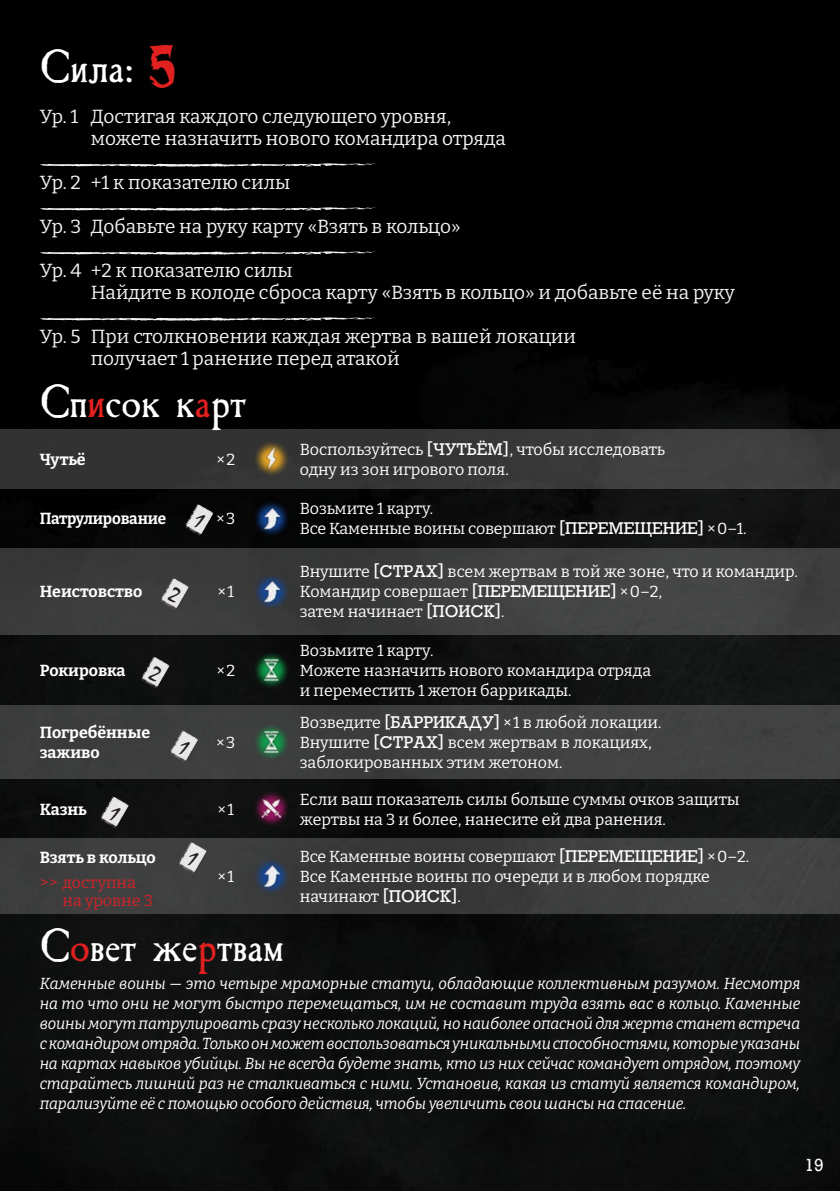
<style>
.page{position:relative;width:840px;height:1191px;background:#fff}
.page>*{position:absolute;margin:0;border:0;box-sizing:border-box;transform-origin:0 0}
.t1{font:48px "Caslon Antique";color:#fff}
.t2{font:19px/22px "Bitter";letter-spacing:-.005em;color:#f2f3f4}
.t3{font:18px "Rockwell";color:#fff}
.t4{font:16px/20px "Bitter";color:#fff}
.t5{font:italic 16px/20px "Bitter";letter-spacing:-.01em;color:#fff;text-align:justify;scale:.95 1}
.t6{font:700 16px/20px "Bitter";letter-spacing:-.005em;color:#fff}
.t7{font:16px/18px "Bitter";color:#d1232a}
.t8{font:700 16px "Bitter";letter-spacing:-.005em;color:#fff;scale:.95 1}
.s1{font-family:"Dread";color:#e12020}
.s2{color:#e12020}
.s3{font-family:"Rockwell Nova"}
</style>
<div class="page">
<img style="left:0;top:0;width:839px;height:1191px">
<div style="left:0;top:429px;width:839px;height:59px;background:#363636"></div>
<div style="left:0;top:548px;width:839px;height:87px;background:#3e3e3e"></div>
<div style="left:0;top:705px;width:839px;height:73px;background:#3e3f3e"></div>
<div style="left:0;top:838px;width:839px;height:75px;background:#3e3f3e"></div>
<svg style="left:39px;top:163px;width:336px;height:4px"></svg>
<svg style="left:39px;top:207px;width:336px;height:4px"></svg>
<svg style="left:39px;top:251px;width:336px;height:4px"></svg>
<svg style="left:39px;top:317px;width:336px;height:4px"></svg>
<img style="left:256px;top:443px;width:32px;height:32px">
<img style="left:252px;top:789px;width:38px;height:38px">
<img style="left:256px;top:726px;width:31px;height:33px">
<img style="left:252px;top:651px;width:38px;height:38px">
<img style="left:256px;top:574px;width:34px;height:33px">
<img style="left:252px;top:499px;width:38px;height:38px">
<img style="left:256px;top:860px;width:31px;height:32px">
<img style="left:179px;top:845px;width:28px;height:28px">
<img style="left:140px;top:656px;width:31px;height:33px">
<img style="left:161px;top:578px;width:28px;height:31px">
<img style="left:100px;top:796px;width:30px;height:33px">
<img style="left:170px;top:730px;width:28px;height:32px">
<img style="left:184px;top:503px;width:31px;height:34px">
<svg style="left:185px;top:850px;width:14px;height:17px"></svg>
<svg style="left:148px;top:665px;width:15px;height:17px"></svg>
<svg style="left:167px;top:586px;width:15px;height:17px"></svg>
<svg style="left:107px;top:805px;width:14px;height:17px"></svg>
<svg style="left:176px;top:739px;width:14px;height:17px"></svg>
<svg style="left:192px;top:512px;width:13px;height:17px"></svg>
<h1 class="t1" style="left:40px;top:40px;width:136px">Сила: <span class="s1">5</span></h1>
<p class="t2" style="left:91px;top:105px;width:416px;text-indent:-51px">Ур. 1 Достигая каждого следующего уровня, можете назначить нового командира отряда</p>
<p class="t2" style="left:40px;top:171px;width:252px">Ур. 2 +1 к показателю силы</p>
<p class="t2" style="left:40px;top:215px;width:422px">Ур. 3 Добавьте на руку карту «Взять в кольцо»</p>
<p class="t2" style="left:91px;top:259px;width:645px;text-indent:-51px">Ур. 4 +2 к показателю силы<br>Найдите в колоде сброса карту «Взять в кольцо» и добавьте её на руку</p>
<p class="t2" style="left:91px;top:325px;width:486px;text-indent:-51px">Ур. 5 При столкновении каждая жертва в вашей локации получает 1 ранение перед атакой</p>
<h1 class="t1" style="left:40px;top:374px;width:208px">Сп<span class="s2">и</span>сок к<span class="s2">а</span>рт</h1>
<p class="t6" style="left:40px;top:449px;width:47px">Чутьё</p>
<p class="t4" style="left:217px;top:449px;width:20px">× 2</p>
<p class="t4" style="left:299px;top:439px;width:366px">Воспользуйтесь <span class="s3">[ЧУТЬЁМ]</span>, чтобы исследовать одну из зон игрового поля.</p>
<p class="t8" style="left:40px;top:508px;width:135px">Патрулирование</p>
<p class="t4" style="left:299px;top:498px;width:448px">Возьмите 1 карту.<br>Все Каменные воины совершают <span class="s3">[ПЕРЕМЕЩЕНИЕ]</span> × 0–1.</p>
<p class="t4" style="left:216px;top:508px;width:20px">× 3</p>
<p class="t6" style="left:40px;top:581px;width:104px">Неистовство</p>
<p class="t6" style="left:40px;top:660px;width:87px">Рокировка</p>
<p class="t4" style="left:218px;top:581px;width:18px">× 1</p>
<p class="t4" style="left:217px;top:660px;width:20px">× 2</p>
<p class="t4" style="left:299px;top:561px;width:499px">Внушите <span class="s3">[СТРАХ]</span> всем жертвам в той же зоне, что и командир.<br>Командир совершает <span class="s3">[ПЕРЕМЕЩЕНИЕ]</span> × 0–2,<br>затем начинает <span class="s3">[ПОИСК]</span>.</p>
<p class="t4" style="left:299px;top:640px;width:353px">Возьмите 1 карту.<br>Можете назначить нового командира отряда и переместить 1 жетон баррикады.</p>
<p class="t6" style="left:40px;top:722px;width:112px">Погребённые заживо</p>
<p class="t4" style="left:299px;top:712px;width:363px">Возведите <span class="s3">[БАРРИКАДУ]</span> × 1 в любой локации.<br>Внушите <span class="s3">[СТРАХ]</span> всем жертвам в локациях, заблокированных этим жетоном.</p>
<p class="t4" style="left:216px;top:732px;width:20px">× 3</p>
<p class="t6" style="left:40px;top:798px;width:49px">Казнь</p>
<p class="t4" style="left:299px;top:788px;width:441px">Если ваш показатель силы больше суммы очков защиты жертвы на 3 и более, нанесите ей два ранения.</p>
<p class="t4" style="left:218px;top:798px;width:18px">× 1</p>
<p class="t6" style="left:40px;top:847px;width:117px">Взять в кольцо</p>
<p class="t7" style="left:62px;top:873px;width:92px;text-indent:-23px">&gt;&gt; доступна на уровне 3</p>
<p class="t4" style="left:218px;top:866px;width:18px">× 1</p>
<p class="t4" style="left:299px;top:846px;width:451px">Все Каменные воины совершают <span class="s3">[ПЕРЕМЕЩЕНИЕ]</span> × 0–2.<br>Все Каменные воины по очереди и в любом порядке начинают <span class="s3">[ПОИСК]</span>.</p>
<h1 class="t1" style="left:40px;top:919px;width:245px">С<span class="s2">о</span>вет же<span class="s2">р</span>твам</h1>
<p class="t5" style="left:40px;top:972px;width:801px">Каменные воины — это четыре мраморные статуи, обладающие коллективным разумом. Несмотря на то что они не могут быстро перемещаться, им не составит труда взять вас в кольцо. Каменные воины могут патрулировать сразу несколько локаций, но наиболее опасной для жертв станет встреча с командиром отряда. Только он может воспользоваться уникальными способностями, которые указаны на картах навыков убийцы. Вы не всегда будете знать, кто из них сейчас командует отрядом, поэтому старайтесь лишний раз не сталкиваться с ними. Установив, какая из статуй является командиром, парализуйте её с помощью особого действия, чтобы увеличить свои шансы на спасение.</p>
<p class="t3" style="left:804px;top:1155px;width:21px">19</p>
</div>
